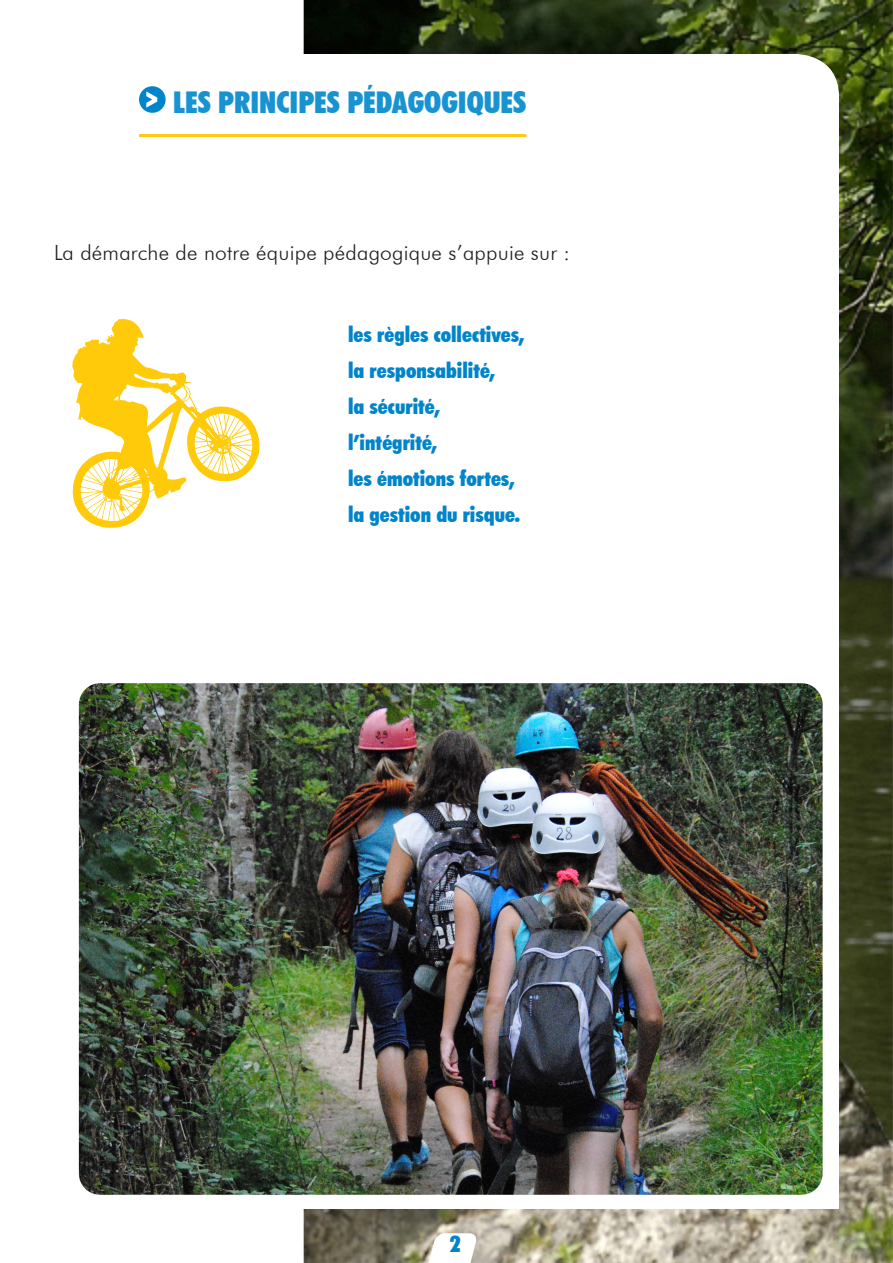
<style>
.page{position:relative;width:893px;height:1263px;background:#fff}
.page>*{position:absolute;margin:0;border:0;box-sizing:border-box;transform-origin:0 0}
.Gros_titre_puce_bleue{font:900 condensed 30px "Futura BT";color:#1893d2}
.t1{font:900 condensed 22.5px "Futura BT";color:#0084ca}
.gras_bleu_centré{font:900 condensed 21px "Futura BT";color:#0084ca}
.coprs_noir_align_gauche{font:300 21px "Futura BT";letter-spacing:.01em;color:#231f20}
</style>
<div class="page">
<img style="left:79px;top:683px;width:225px;height:512px">
<hr style="left:139px;top:134px;width:387px;height:3px;background:#feca0a">
<div style="left:139px;top:86px;width:27px;height:27px;background:#0084ca;border-radius:50%"></div>
<svg style="left:146px;top:91px;width:11px;height:17px"></svg>
<img style="left:304px;top:0;width:589px;height:1263px">
<svg style="left:424px;top:1233px;width:53px;height:30px"></svg>
<svg style="left:72px;top:319px;width:188px;height:209px"></svg>
<p class="Gros_titre_puce_bleue" style="left:173px;top:84px;width:355px">LES PRINCIPES PÉDAGOGIQUES</p>
<p class="coprs_noir_align_gauche" style="left:54px;top:240px;width:518px">La démarche de notre équipe pédagogique s’appuie sur :</p>
<p class="gras_bleu_centré" style="left:348px;top:322px;width:178px">les règles collectives,</p>
<p class="gras_bleu_centré" style="left:348px;top:358px;width:148px">la responsabilité,</p>
<p class="gras_bleu_centré" style="left:348px;top:394px;width:93px">la sécurité,</p>
<p class="gras_bleu_centré" style="left:348px;top:430px;width:90px">l’intégrité,</p>
<p class="gras_bleu_centré" style="left:348px;top:466px;width:168px">les émotions fortes,</p>
<p class="gras_bleu_centré" style="left:348px;top:502px;width:174px">la gestion du risque.</p>
<p class="t1" style="left:450px;top:1230px;width:13px">2</p>
</div>
